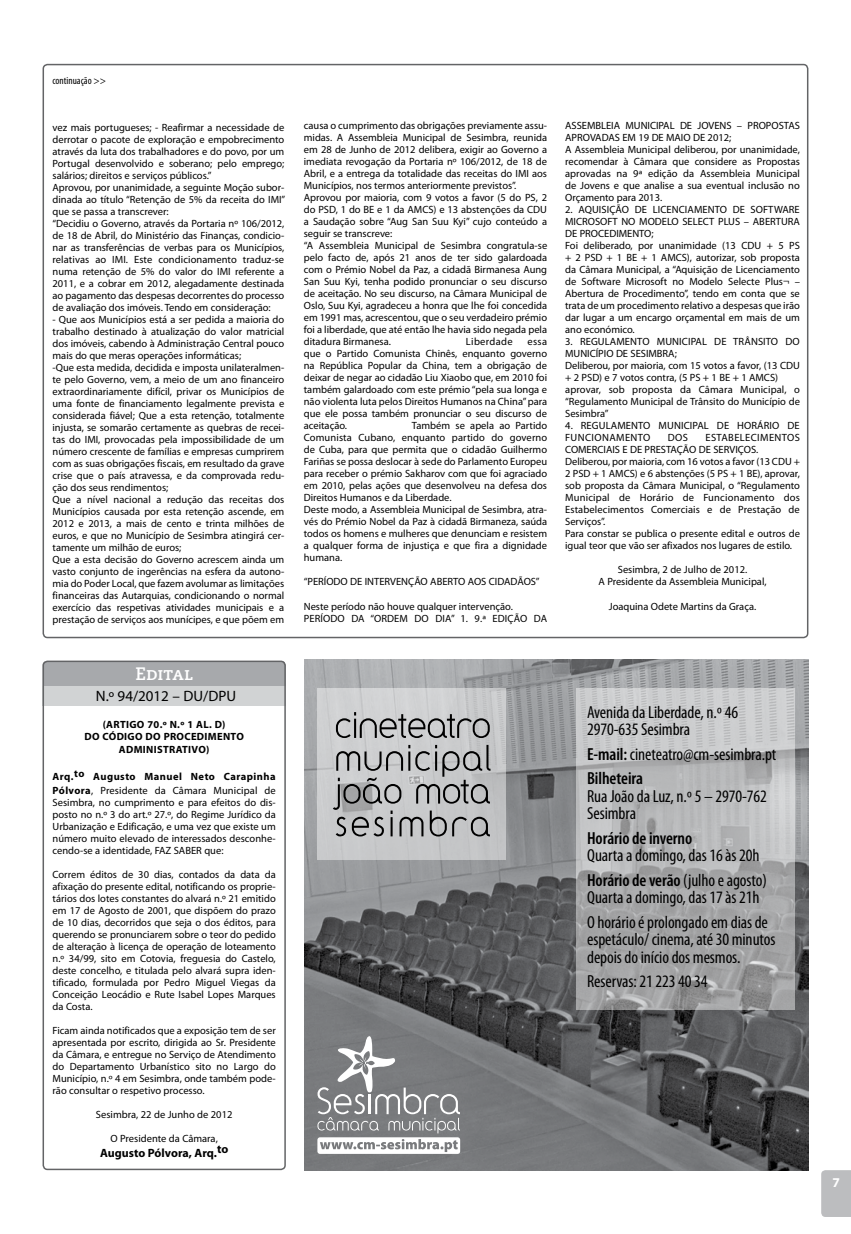
<style>
.page{position:relative;width:851px;height:1234px;background:#fff}
.page>*{position:absolute;margin:0;border:0;box-sizing:border-box;transform-origin:0 0}
.t1{font:18px "Caecilia Bold SC";color:#fff}
.t2{font:condensed 17.55px/17.7px "Myriad Pro";letter-spacing:-.005em;color:#000}
.t3{font:600 condensed 17.55px "Myriad Pro";letter-spacing:-.005em;color:#000}
.t4{font:15px "Myriad Pro";color:#000}
.t5{font:700 12px "Myriad Pro";letter-spacing:-.005em;color:#000}
.t6{font:10.5px/12px "Myriad Pro";color:#000}
.t7{font:700 10.5px/12px "Myriad Pro";letter-spacing:.03em;color:#000;text-align:center}
.t8{font:condensed 10.5px "Myriad Pro";color:#000}
.t9{font:10.5px "Myriad Pro";letter-spacing:.03em;color:#000}
.s1{font-weight:400}
.s2{font-weight:600}
</style>
<div class="page">
<svg style="left:821px;top:1170px;width:29px;height:46px"></svg>
<img style="left:304px;top:659px;width:504px;height:510px">
<svg style="left:575px;top:688px;width:219px;height:322px;background:#b2b3b4"></svg>
<div style="left:317px;top:688px;width:189px;height:171px;background:#c9cbcc"></div>
<svg style="left:336px;top:712px;width:153px;height:25px"></svg>
<svg style="left:333px;top:744px;width:157px;height:92px"></svg>
<svg style="left:317px;top:1035px;width:143px;height:118px"></svg>
<div style="left:43px;top:660px;width:243px;height:45px;background:#a7a9ac;border-radius:4px"></div>
<div style="left:43px;top:686px;width:243px;height:19px;background:#d1d3d4"></div>
<div style="left:43px;top:660px;width:243px;height:509px;border:2px solid #636466;border-radius:4px"></div>
<p class="t8" style="left:52px;top:74px;width:55px">continuação &gt;&gt;</p>
<p class="t6" style="left:53px;top:121px;width:234px">vez mais portugueses; - Reafirmar a necessidade de derrotar o pacote de exploração e empobrecimento através da luta dos trabalhadores e do povo, por um Portugal desenvolvido e soberano; pelo emprego; salários; direitos e serviços públicos.”<br>Aprovou, por unanimidade, a seguinte Moção subor&shy;dinada ao título “Retenção de 5% da receita do IMI” que se passa a transcrever:<br>“Decidiu o Governo, através da Portaria nº 106/2012, de 18 de Abril, do Ministério das Finanças, condicio&shy;nar as transferências de verbas para os Municípios, relativas ao IMI. Este condicionamento traduz-se numa retenção de 5% do valor do IMI referente a 2011, e a cobrar em 2012, alegadamente destinada ao pagamento das despesas decorrentes do processo de avaliação dos imóveis. Tendo em consideração:</p>
<p class="t6" style="left:53px;top:313px;width:233px">- Que aos Municípios está a ser pedida a maioria do trabalho destinado à atualização do valor matricial dos imóveis, cabendo à Administração Central pouco mais do que meras operações informáticas;<br>-Que esta medida, decidida e imposta unilateralmen&shy;te pelo Governo, vem, a meio de um ano financeiro extraordinariamente difícil, privar os Municípios de uma fonte de financiamento legalmente prevista e considerada fiável; Que a esta retenção, totalmente injusta, se somarão certamente as quebras de recei&shy;tas do IMI, provocadas pela impossibilidade de um número crescente de famílias e empresas cumprirem com as suas obrigações fiscais, em resultado da grave crise que o país atravessa, e da comprovada redu&shy;ção dos seus rendimentos;<br>Que a nível nacional a redução das receitas dos Municípios causada por esta retenção ascende, em 2012 e 2013, a mais de cento e trinta milhões de euros, e que no Município de Sesimbra atingirá cer&shy;tamente um milhão de euros;<br>Que a esta decisão do Governo acrescem ainda um vasto conjunto de ingerências na esfera da autono&shy;mia do Poder Local, que fazem avolumar as limitações financeiras das Autarquias, condicionando o normal exercício das respetivas atividades municipais e a prestação de serviços aos munícipes, e que põem em</p>
<h1 class="t1" style="left:135px;top:663px;width:59px">Edital</h1>
<h3 class="t4" style="left:96px;top:686px;width:142px">N.º 94/2012 – DU/DPU</h3>
<p class="t7" style="left:84px;top:718px;width:161px">(ARTIGO 70.º N.º 1 AL. D)<br>DO CÓDIGO DO PROCEDIMENTO</p>
<p class="t7" style="left:119px;top:743px;width:92px">ADMINISTRATIVO)</p>
<p class="t7" style="left:53px;top:769px;width:225px;line-height:13.5px;text-align:left">Arq.to Augusto Manuel Neto Carapinha<br>Pólvora<span class="s1">, Presidente da Câmara Municipal de</span></p>
<p class="t6" style="left:53px;top:796px;width:225px;text-align:justify">Sesimbra, no cumprimento e para efeitos do dis&shy;posto no n.º 3 do art.º 27.º, do Regime Jurídico da Urbanização e Edificação, e uma vez que existe um número muito elevado de interessados desconhe&shy;cendo-se a identidade, FAZ SABER que:</p>
<p class="t6" style="left:53px;top:868px;width:225px;text-align:justify">Correm éditos de 30 dias, contados da data da afixação do presente edital, notificando os proprie&shy;tários dos lotes constantes do alvará n.º 21 emitido em 17 de Agosto de 2001, que dispõem do prazo de 10 dias, decorridos que seja o dos éditos, para querendo se pronunciarem sobre o teor do pedido de alteração à licença de operação de loteamento n.º 34/99, sito em Cotovia, freguesia do Castelo, deste concelho, e titulada pelo alvará supra iden&shy;tificado, formulada por Pedro Miguel Viegas da Conceição Leocádio e Rute Isabel Lopes Marques da Costa.</p>
<p class="t6" style="left:53px;top:1024px;width:225px;text-align:justify">Ficam ainda notificados que a exposição tem de ser apresentada por escrito, dirigida ao Sr. Presidente da Câmara, e entregue no Serviço de Atendimento do Departamento Urbanístico sito no Largo do Município, n.º 4 em Sesimbra, onde também pode&shy;rão consultar o respetivo processo.</p>
<p class="t6" style="left:96px;top:1108px;width:138px">Sesimbra, 22 de Junho de 2012</p>
<p class="t6" style="left:110px;top:1132px;width:109px">O Presidente da Câmara,</p>
<p class="t5" style="left:100px;top:1145px;width:130px">Augusto Pólvora, Arq.to</p>
<p class="t6" style="left:304px;top:119px;width:245px">causa o cumprimento das obrigações previamente assu&shy;midas. A Assembleia Municipal de Sesimbra, reunida em 28 de Junho de 2012 delibera, exigir ao Governo a imediata revogação da Portaria nº 106/2012, de 18 de Abril, e a entrega da totalidade das receitas do IMI aos Municípios, nos termos anteriormente previstos”.<br>Aprovou por maioria, com 9 votos a favor (5 do PS, 2 do PSD, 1 do BE e 1 da AMCS) e 13 abstenções da CDU a Saudação sobre “Aug San Suu Kyi” cujo conteúdo a seguir se transcreve:<br>“A Assembleia Municipal de Sesimbra congratula-se pelo facto de, após 21 anos de ter sido galardoada com o Prémio Nobel da Paz, a cidadã Birmanesa Aung San Suu Kyi, tenha podido pronunciar o seu discurso de aceitação. No seu discurso, na Câmara Municipal de Oslo, Suu Kyi, agradeceu a honra que lhe foi concedida em 1991 mas, acrescentou, que o seu verdadeiro prémio foi a liberdade, que até então lhe havia sido negada pela ditadura Birmanesa.</p>
<p class="t9" style="left:466px;top:335px;width:48px">Liberdade</p>
<p class="t6" style="left:304px;top:335px;width:245px;text-align:justify;text-indent:224px">essa que o Partido Comunista Chinês, enquanto governo na República Popular da China, tem a obrigação de deixar de negar ao cidadão Liu Xiaobo que, em 2010 foi também galardoado com este prémio “pela sua longa e não violenta luta pelos Direitos Humanos na China” para que ele possa também pronunciar o seu discurso de aceitação.</p>
<p class="t6" style="left:304px;top:419px;width:245px;text-indent:108px">Também se apela ao Partido Comunista Cubano, enquanto partido do governo de Cuba, para que permita que o cidadão Guilhermo Fariñas se possa deslocar à sede do Parlamento Europeu para receber o prémio Sakharov com que foi agraciado em 2010, pelas ações que desenvolveu na defesa dos Direitos Humanos e da Liberdade.<br>Deste modo, a Assembleia Municipal de Sesimbra, atra&shy;vés do Prémio Nobel da Paz à cidadã Birmaneza, saúda todos os homens e mulheres que denunciam e resistem a qualquer forma de injustiça e que fira a dignidade humana.</p>
<p class="t6" style="left:304px;top:575px;width:237px">“PERÍODO DE INTERVENÇÃO ABERTO AOS CIDADÃOS”</p>
<p class="t6" style="left:304px;top:599px;width:245px">Neste período não houve qualquer intervenção.<br>PERÍODO DA “ORDEM DO DIA” 1. 9.ª EDIÇÃO DA</p>
<p class="t6" style="left:565px;top:119px;width:236px">ASSEMBLEIA MUNICIPAL DE JOVENS – PROPOSTAS APROVADAS EM 19 DE MAIO DE 2012;<br>A Assembleia Municipal deliberou, por unanimidade, recomendar à Câmara que considere as Propostas aprovadas na 9ª edição da Assembleia Municipal de Jovens e que analise a sua eventual inclusão no Orçamento para 2013.</p>
<p class="t6" style="left:565px;top:203px;width:236px">2. AQUISIÇÃO DE LICENCIAMENTO DE SOFTWARE MICROSOFT NO MODELO SELECT PLUS – ABERTURA DE PROCEDIMENTO;<br>Foi deliberado, por unanimidade (13 CDU + 5 PS + 2 PSD + 1 BE + 1 AMCS), autorizar, sob proposta da Câmara Municipal, a “Aquisição de Licenciamento de Software Microsoft no Modelo Selecte Plus¬ – Abertura de Procedimento”, tendo em conta que se trata de um procedimento relativo a despesas que irão dar lugar a um encargo orçamental em mais de um ano económico.</p>
<p class="t6" style="left:565px;top:335px;width:236px">3. REGULAMENTO MUNICIPAL DE TRÂNSITO DO MUNICÍPIO DE SESIMBRA;<br>Deliberou, por maioria, com 15 votos a favor, (13 CDU + 2 PSD) e 7 votos contra, (5 PS + 1 BE + 1 AMCS) aprovar, sob proposta da Câmara Municipal, o “Regulamento Municipal de Trânsito do Município de Sesimbra”</p>
<p class="t6" style="left:565px;top:419px;width:236px">4. REGULAMENTO MUNICIPAL DE HORÁRIO DE<br>FUNCIONAMENTO</p>
<p class="t6" style="left:565px;top:431px;width:236px;text-indent:140px">ESTABELECIMENTOS COMERCIAIS E DE PRESTAÇÃO DE SERVIÇOS.<br>Deliberou, por maioria, com 16 votos a favor (13 CDU + 2 PSD + 1 AMCS) e 6 abstenções (5 PS + 1 BE), aprovar, sob proposta da Câmara Municipal, o “Regulamento Municipal de Horário de Funcionamento dos Estabelecimentos Comerciais e de Prestação de Serviços”.<br>Para constar se publica o presente edital e outros de igual teor que vão ser afixados nos lugares de estilo.</p>
<p class="t6" style="left:598px;top:563px;width:169px;text-align:center">Sesimbra, 2 de Julho de 2012.<br>A Presidente da Assembleia Municipal,</p>
<p class="t6" style="left:608px;top:599px;width:149px">Joaquina Odete Martins da Graça.</p>
<p class="t6" style="left:667px;top:431px;width:22px">DOS</p>
<h2 class="t2" style="left:587px;top:702px;width:152px">Avenida da Liberdade, n.º 46<br>2970-635 Sesimbra</h2>
<h2 class="t2" style="left:587px;top:741px;width:191px;line-height:24.3px"><span class="s2">E-mail:</span> cineteatro@cm-sesimbra.pt<br><span class="s2">Bilheteira</span></h2>
<h2 class="t2" style="left:587px;top:786px;width:181px">Rua João da Luz, n.º 5 – 2970-762<br>Sesimbra</h2>
<h2 class="t3" style="left:587px;top:826px;width:107px">Horário de inverno</h2>
<h2 class="t2" style="left:587px;top:843px;width:181px;line-height:24.3px">Quarta a domingo, das 16 às 20h<br><span class="s2">Horário de verão</span> (julho e agosto)</h2>
<h2 class="t2" style="left:587px;top:885px;width:182px;line-height:24.3px">Quarta a domingo, das 17 às 21h<br>O horário é prolongado em dias de</h2>
<h2 class="t2" style="left:587px;top:930px;width:190px">espetáculo/ cinema, até 30 minutos depois do início dos mesmos.</h2>
<h2 class="t2" style="left:587px;top:972px;width:122px">Reservas: 21 223 40 34</h2>
</div>
